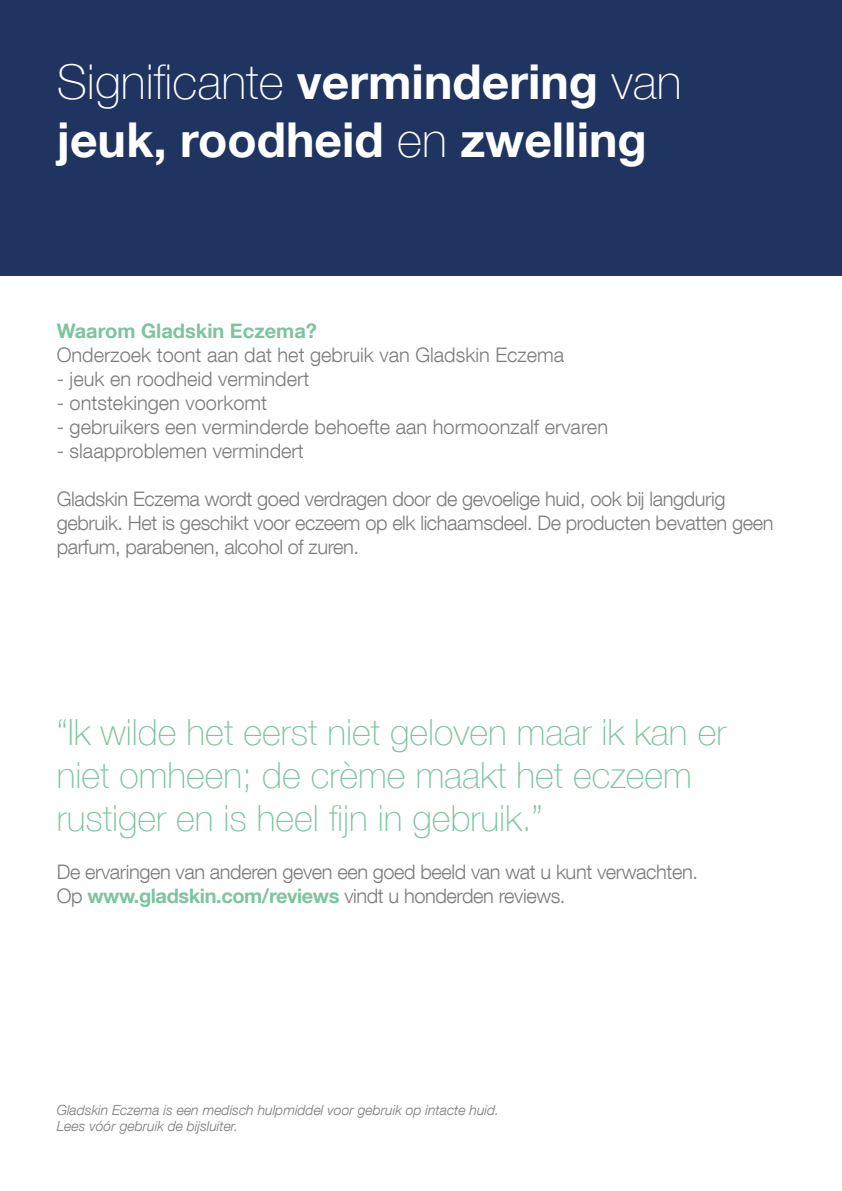
<style>
.page{position:relative;width:842px;height:1191px;background:#fff}
.page>*{position:absolute;margin:0;border:0;box-sizing:border-box;transform-origin:0 0}
.t1{font:700 48px/57.6px "Helvetica Neue LT Com";color:#fff}
.t2{font:100 36px/43.2px "Helvetica Neue LT Com";color:#7dc49f}
.t3{font:300 20px/24px "Helvetica Neue LT Com";letter-spacing:-.02em;color:#7c7b7b}
.t4{font:300 20px "Helvetica Neue LT Com";color:#7c7b7b}
.t5{font:700 20px "Helvetica Neue LT Com";color:#7dc49f}
.t6{font:italic 300 14px/16.8px "Helvetica Neue LT Com";color:#7c7b7b}
.s1{font-weight:100}
.s2{font-weight:700;color:#7dc49f}
</style>
<div class="page">
<div style="left:0;top:0;width:842px;height:275px;background:#1f3461"></div>
<h1 class="t1" style="left:57px;top:52px;width:627px"><span class="s1">Significante</span> vermindering <span class="s1">van </span>jeuk, roodheid <span class="s1">en</span> zwelling</h1>
<p class="t5" style="left:57px;top:318px;width:262px">Waarom Gladskin Eczema?</p>
<p class="t4" style="left:57px;top:342px;width:509px">Onderzoek toont aan dat het gebruik van Gladskin Eczema</p>
<p class="t4" style="left:57px;top:366px;width:254px">- jeuk en roodheid vermindert</p>
<p class="t4" style="left:57px;top:390px;width:212px">- ontstekingen voorkomt</p>
<p class="t4" style="left:57px;top:414px;width:553px">- gebruikers een verminderde behoefte aan hormoonzalf ervaren</p>
<p class="t4" style="left:57px;top:438px;width:249px">- slaapproblemen vermindert</p>
<p class="t3" style="left:57px;top:486px;width:718px">Gladskin Eczema wordt goed verdragen door de gevoelige huid, ook bij langdurig gebruik. Het is geschikt voor eczeem op elk lichaamsdeel. De producten bevatten geen parfum, parabenen, alcohol of zuren.</p>
<h2 class="t2" style="left:57px;top:710px;width:671px">“Ik wilde het eerst niet geloven maar ik kan er niet omheen; de crème maakt het eczeem rustiger en is heel fijn in gebruik.”</h2>
<p class="t3" style="left:57px;top:859px;width:643px">De ervaringen van anderen geven een goed beeld van wat u kunt verwachten.<br>Op <span class="s2">www.gladskin.com/reviews</span> vindt u honderden reviews.</p>
<p class="t6" style="left:57px;top:1101px;width:444px">Gladskin Eczema is een medisch hulpmiddel voor gebruik op intacte huid.<br>Lees vóór gebruik de bijsluiter.</p>
</div>
